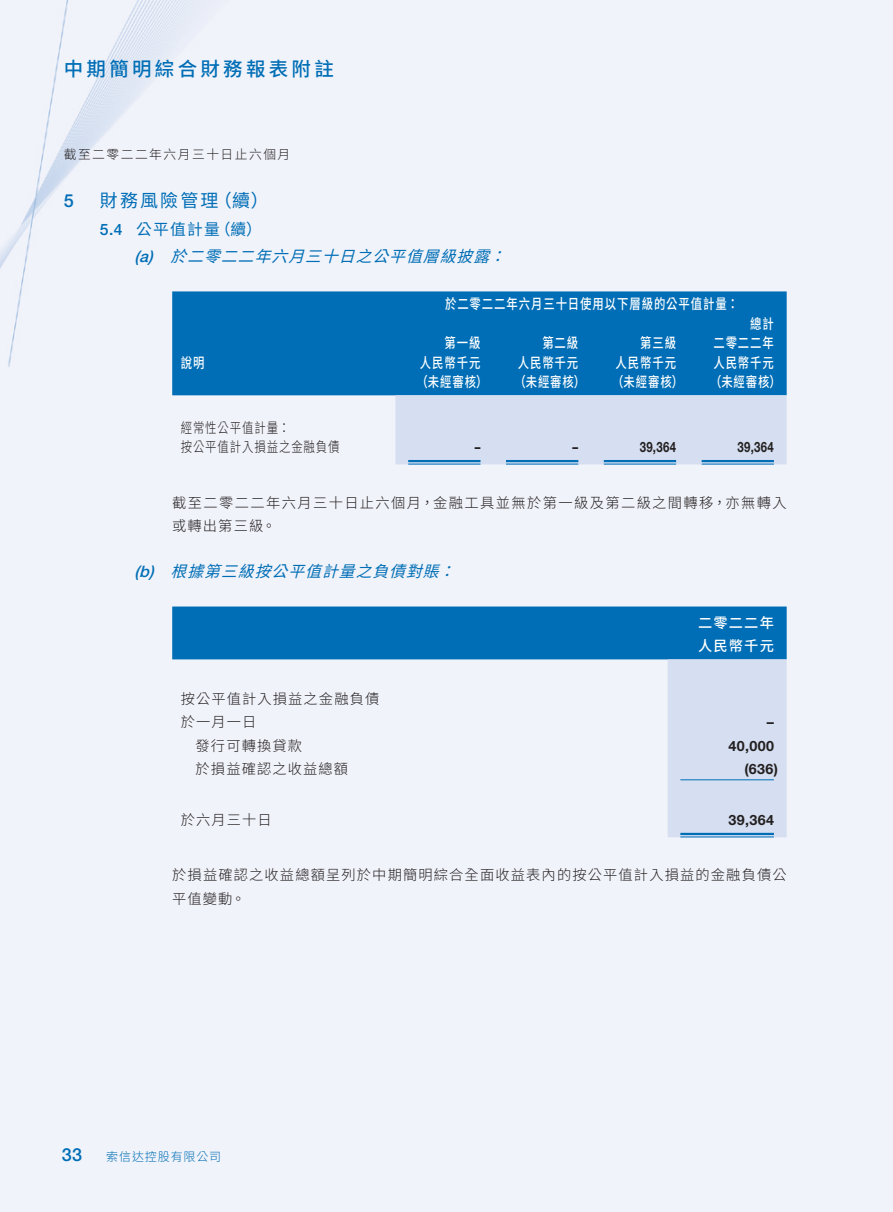
<style>
.page{position:relative;width:893px;height:1212px;background:#f1f3fa}
.page>*{position:absolute;margin:0;border:0;box-sizing:border-box;transform-origin:0 0}
.t1{font:500 19.5px "Source Han Sans TC";letter-spacing:.17em;color:#006eb6}
.Heading_1{font:18px "Source Han Sans TC";letter-spacing:.12em;color:#006eb6}
.Heading_1-2{font:500 18px "Helvetica Neue LT Std";color:#006eb6}
.Heading_3{font:italic 15.75px "Source Han Sans TC";color:#006eb6}
.Heading_2{font:15.75px "Source Han Sans TC";letter-spacing:.08em;color:#006eb6}
.Heading_3-2{font:italic 500 15.75px "Helvetica Neue LT Std";color:#006eb6}
.Heading_2-2{font:500 15.75px "Helvetica Neue LT Std";color:#006eb6}
.Body_Text{font:500 14.25px "Source Han Sans TC";letter-spacing:.08em;color:#fff;scale:.8 1}
.Body_Text-2{font:300 14.25px/23.2px "Source Han Sans TC";letter-spacing:.08em;color:#231f20}
.Body_Text-3{font:300 14.25px/23.2px "Source Han Sans TC";letter-spacing:.1em;color:#231f20}
.Body_Text-4{font:300 14.25px "Source Han Sans TC";letter-spacing:.08em;color:#231f20;scale:.8 1}
.Body_Text-5{font:700 14.25px "Helvetica Neue LT Std";letter-spacing:.03em;color:#231f20}
.Body_Text-6{font:700 14.25px "Helvetica Neue LT Std";letter-spacing:.03em;color:#231f20;scale:.8 1}
.Body_Text-7{font:500 14.25px "Source Han Sans TC";letter-spacing:.08em;color:#fff}
.t2{font:300 12.75px "Source Han Sans TC";letter-spacing:.12em;color:#231f20}
.t3{font:300 12px "Source Han Sans TC";letter-spacing:.075em;color:#006eb6}
</style>
<div class="page">
<div style="left:172px;top:291px;width:615px;height:104px;background:#006eb6"></div>
<div style="left:395px;top:395px;width:392px;height:69px;background:#d5dff1"></div>
<hr style="left:408px;top:460px;width:72px;height:2px;background:#006eb6">
<hr style="left:408px;top:464px;width:72px;height:1px;background:#006eb6">
<hr style="left:506px;top:460px;width:72px;height:2px;background:#006eb6">
<hr style="left:506px;top:464px;width:72px;height:1px;background:#006eb6">
<hr style="left:604px;top:460px;width:72px;height:2px;background:#006eb6">
<hr style="left:604px;top:464px;width:72px;height:1px;background:#006eb6">
<hr style="left:702px;top:460px;width:72px;height:2px;background:#006eb6">
<hr style="left:702px;top:464px;width:72px;height:1px;background:#006eb6">
<svg style="left:172px;top:606px;width:615px;height:231px"></svg>
<hr style="left:680px;top:779px;width:94px;height:1px;background:#006eb6">
<hr style="left:680px;top:833px;width:94px;height:2px;background:#006eb6">
<hr style="left:680px;top:836px;width:94px;height:1px;background:#006eb6">
<h1 class="t1" style="left:64px;top:58px;width:272px">中期簡明綜合財務報表附註</h1>
<p class="t2" style="left:64px;top:147px;width:228px">截至二零二二年六月三十日止六個月</p>
<p class="Heading_1" style="left:214px;top:190px;width:57px">（續(</p>
<p class="Heading_1" style="left:100px;top:190px;width:120px">財務風險管理</p>
<p class="Heading_1-2" style="left:64px;top:190px;width:12px">5</p>
<p class="Heading_2-2" style="left:100px;top:220px;width:24px">5.4</p>
<p class="Heading_2" style="left:215px;top:220px;width:48px">（續(</p>
<p class="Heading_2" style="left:136px;top:220px;width:85px">公平值計量</p>
<p class="Heading_3-2" style="left:134px;top:247px;width:20px">a(</p>
<p class="Heading_3-2" style="left:148px;top:247px;width:6px">)</p>
<p class="Heading_3" style="left:171px;top:248px;width:332px">於二零二二年六月三十日之公平值層級披露</p>
<p class="Heading_3" style="left:489px;top:248px;width:29px">：</p>
<p class="Body_Text" style="left:181px;top:354px;width:31px">說明</p>
<p class="Body_Text" style="left:445px;top:296px;width:368px">於二零二二年六月三十日使用以下層級的公平值計量：</p>
<p class="Body_Text" style="left:640px;top:335px;width:46px">第三級</p>
<p class="Body_Text" style="left:750px;top:315px;width:31px">總計</p>
<p class="Body_Text" style="left:713px;top:335px;width:77px">二零二二年</p>
<p class="Body_Text" style="left:713px;top:354px;width:77px">人民幣千元</p>
<p class="Body_Text" style="left:444px;top:335px;width:46px">第一級</p>
<p class="Body_Text" style="left:542px;top:335px;width:46px">第二級</p>
<p class="Body_Text" style="left:420px;top:354px;width:77px">人民幣千元</p>
<p class="Body_Text" style="left:518px;top:354px;width:77px">人民幣千元</p>
<p class="Body_Text" style="left:616px;top:354px;width:77px">人民幣千元</p>
<p class="Body_Text" style="left:417px;top:374px;width:90px">（未經審核）</p>
<p class="Body_Text" style="left:514px;top:374px;width:90px">（未經審核）</p>
<p class="Body_Text" style="left:612px;top:374px;width:90px">（未經審核）</p>
<p class="Body_Text" style="left:710px;top:374px;width:90px">（未經審核(</p>
<p class="Body_Text-4" style="left:181px;top:419px;width:138px">經常性公平值計量：</p>
<p class="Body_Text-4" style="left:181px;top:439px;width:200px">按公平值計入損益之金融負債</p>
<p class="Body_Text-6" style="left:475px;top:438px;width:9px">–</p>
<p class="Body_Text-6" style="left:573px;top:438px;width:9px">–</p>
<p class="Body_Text-6" style="left:640px;top:438px;width:47px">39,364</p>
<p class="Body_Text-6" style="left:737px;top:438px;width:47px">39,364</p>
<p class="Heading_3-2" style="left:134px;top:562px;width:21px">b(</p>
<p class="Heading_3-2" style="left:149px;top:562px;width:6px">)</p>
<p class="Body_Text-3" style="left:172px;top:491px;width:616px">截至二零二二年六月三十日止六個月，金融工具並無於第一級及第二級之間轉移，亦無轉入或轉出第三級。</p>
<p class="Heading_3" style="left:439px;top:563px;width:29px">：</p>
<p class="Heading_3" style="left:171px;top:563px;width:282px">根據第三級按公平值計量之負債對賬</p>
<p class="Body_Text-7" style="left:698px;top:615px;width:77px">二零二二年</p>
<p class="Body_Text-7" style="left:698px;top:638px;width:77px">人民幣千元</p>
<p class="Body_Text-2" style="left:181px;top:688px;width:200px">按公平值計入損益之金融負債</p>
<p class="Body_Text-2" style="left:181px;top:711px;width:77px">於一月一日</p>
<p class="Body_Text-2" style="left:196px;top:734px;width:108px">發行可轉換貸款</p>
<p class="Body_Text-2" style="left:196px;top:757px;width:154px">於損益確認之收益總額</p>
<p class="Body_Text-2" style="left:181px;top:808px;width:93px">於六月三十日</p>
<p class="Body_Text-5" style="left:767px;top:713px;width:9px">–</p>
<p class="Body_Text-5" style="left:728px;top:737px;width:47px">40,000</p>
<p class="Body_Text-5" style="left:744px;top:760px;width:35px">)636(</p>
<p class="Body_Text-5" style="left:728px;top:811px;width:47px">39,364</p>
<p class="Body_Text-2" style="left:172px;top:864px;width:616px">於損益確認之收益總額呈列於中期簡明綜合全面收益表內的按公平值計入損益的金融負債公平值變動。</p>
<p class="Heading_1-2" style="left:62px;top:1144px;width:22px">33</p>
<p class="t3" style="left:106px;top:1149px;width:117px">索信达控股有限公司</p>
</div>
